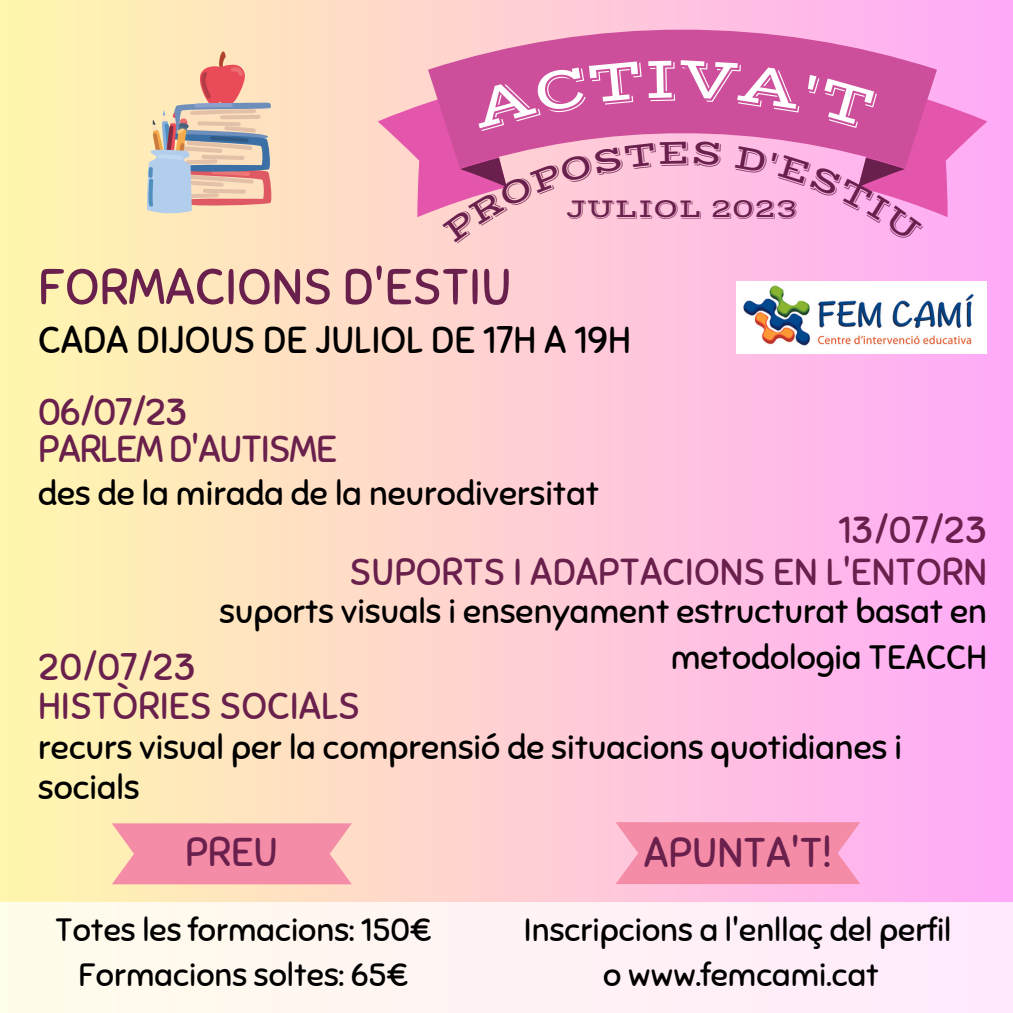
<style>
.page{position:relative;width:1013px;height:1013px;background:#fff}
.page>*{position:absolute;margin:0;border:0;box-sizing:border-box;transform-origin:0 0}
.t1{font:50px "Sniglet";color:#69204c}
.t2{font:41.38px "Sniglet";color:#69204c}
.t3{font:40.12px "Sniglet";color:#69204c}
.t4{font:37.5px "Sniglet";color:#69204c}
.t5{font:37.5px "Sniglet";color:#000}
.t6{font:37.5px "Sniglet";letter-spacing:-.03em;color:#69204c}
.t7{font:33.75px/46.9px "Sniglet";color:#000;text-align:right}
.t8{font:32.12px "Sniglet";color:#000}
.t9{font:27px "Vast Shadow";color:#69204c}
</style>
<div class="page">
<div style="left:0;top:0;width:1012px;height:1012px;background:linear-gradient(to right,#fff7ad,#ffaaf8)"></div>
<svg style="left:428px;top:30px;width:509px;height:30px;background:#e17eb7"></svg>
<svg style="left:146px;top:49px;width:127px;height:168px;background:#dabeb0"></svg>
<img style="left:736px;top:282px;width:250px;height:72px">
<svg style="left:615px;top:822px;width:245px;height:62px;background:#f590ac"></svg>
<div style="left:0;top:902px;width:1012px;height:110px;background:#fff3f4"></div>
<svg style="left:112px;top:823px;width:240px;height:61px;background:#f594a9"></svg>
<svg style="left:377px;top:60px;width:610px;height:185px;background:#e88bbf"></svg>
<p class="t1" style="left:38px;top:256px;width:475px">FORMACIONS D'ESTIU</p>
<p class="t9" style="left:565px;top:193px;width:234px">JULIOL 2023</p>
<p class="t5" style="left:38px;top:316px;width:594px">CADA DIJOUS DE JULIOL DE 17H A 19H</p>
<p class="t4" style="left:38px;top:389px;width:151px">06/07/23</p>
<p class="t6" style="left:38px;top:426px;width:300px">PARLEM D'AUTISME</p>
<p class="t7" style="left:38px;top:470px;width:562px">des de la mirada de la neurodiversitat</p>
<p class="t4" style="left:838px;top:507px;width:150px">13/07/23</p>
<p class="t4" style="left:349px;top:549px;width:639px">SUPORTS I ADAPTACIONS EN L'ENTORN</p>
<p class="t7" style="left:220px;top:588px;width:769px">suports visuals i ensenyament estructurat basat en metodologia TEACCH</p>
<p class="t4" style="left:38px;top:643px;width:159px">20/07/23</p>
<p class="t4" style="left:38px;top:683px;width:323px">HISTÒRIES SOCIALS</p>
<p class="t7" style="left:38px;top:724px;width:865px">recurs visual per la comprensió de situacions quotidianes i</p>
<p class="t7" style="left:38px;top:764px;width:103px">socials</p>
<p class="t3" style="left:185px;top:828px;width:94px">PREU</p>
<p class="t8" style="left:55px;top:910px;width:378px">Totes les formacions: 150€</p>
<p class="t8" style="left:79px;top:955px;width:331px">Formacions soltes: 65€</p>
<p class="t2" style="left:644px;top:827px;width:189px">APUNTA'T!</p>
<p class="t8" style="left:524px;top:910px;width:429px">Inscripcions a l'enllaç del perfil</p>
<p class="t8" style="left:603px;top:955px;width:277px">o www.femcami.cat</p>
</div>
